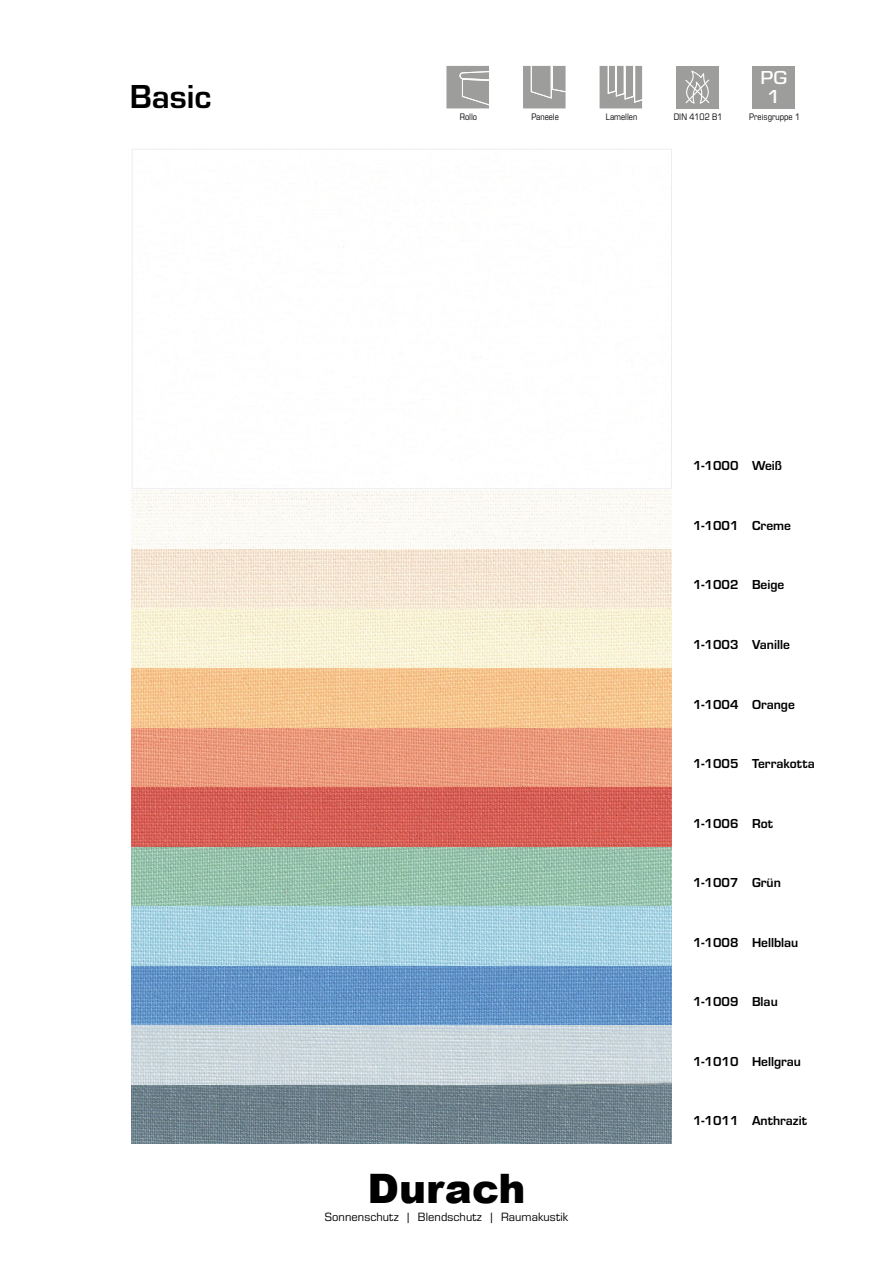
<style>
.page{position:relative;width:893px;height:1263px;background:#fff}
.page>*{position:absolute;margin:0;border:0;box-sizing:border-box;transform-origin:0 0}
.t1{font:900 40.65px "Arial";color:#000}
.t2{font:700 34.5px "Eurostile";color:#000}
.t3{font:500 19.5px/19.5px "Eurostile";color:#fff;text-align:center;scale:1.1 1}
.t4{font:700 13.5px "Eurostile";color:#000}
.t5{font:12.45px "Eurostile";letter-spacing:.005em;color:#000}
.t6{font:9.75px "Eurostile Con";color:#000}
</style>
<div class="page">
<div style="left:753px;top:66px;width:42px;height:42px;background:#9d9d9c"></div>
<svg style="left:446px;top:66px;width:43px;height:42px;background:#a6a6a5"></svg>
<svg style="left:523px;top:66px;width:43px;height:42px;background:#a5a5a4"></svg>
<div style="left:676px;top:66px;width:43px;height:42px;background:#9d9d9c"></div>
<svg style="left:685px;top:71px;width:25px;height:33px"></svg>
<svg style="left:600px;top:66px;width:42px;height:42px;background:#acacab"></svg>
<img style="left:132px;top:247px;width:540px;height:897px">
<h2 class="t2" style="left:130px;top:72px;width:83px">Basic</h2>
<p class="t6" style="left:460px;top:110px;width:19px">Rollo</p>
<p class="t6" style="left:531px;top:110px;width:29px">Paneele</p>
<p class="t6" style="left:606px;top:110px;width:33px">Lamellen</p>
<h3 class="t3" style="left:761px;top:67px;width:26px">PG<br>1</h3>
<p class="t6" style="left:674px;top:110px;width:50px">DIN 4102 B1</p>
<p class="t6" style="left:749px;top:110px;width:52px">Preisgruppe 1</p>
<h1 class="t1" style="left:367px;top:1159px;width:159px">Durach</h1>
<p class="t5" style="left:325px;top:1208px;width:245px">Sonnenschutz | Blendschutz | Raumakustik</p>
<p class="t4" style="left:693px;top:456px;width:91px">1-1000 Weiß</p>
<p class="t4" style="left:693px;top:516px;width:99px">1-1001 Creme</p>
<p class="t4" style="left:693px;top:575px;width:93px">1-1002 Beige</p>
<p class="t4" style="left:693px;top:635px;width:98px">1-1003 Vanille</p>
<p class="t4" style="left:693px;top:694px;width:103px">1-1004 Orange</p>
<p class="t4" style="left:693px;top:754px;width:123px">1-1005 Terrakotta</p>
<p class="t4" style="left:693px;top:813px;width:81px">1-1006 Rot</p>
<p class="t4" style="left:693px;top:873px;width:89px">1-1007 Grün</p>
<p class="t4" style="left:693px;top:932px;width:107px">1-1008 Hellblau</p>
<p class="t4" style="left:693px;top:992px;width:86px">1-1009 Blau</p>
<p class="t4" style="left:693px;top:1051px;width:109px">1-1010 Hellgrau</p>
<p class="t4" style="left:693px;top:1111px;width:115px">1-1011 Anthrazit</p>
</div>
